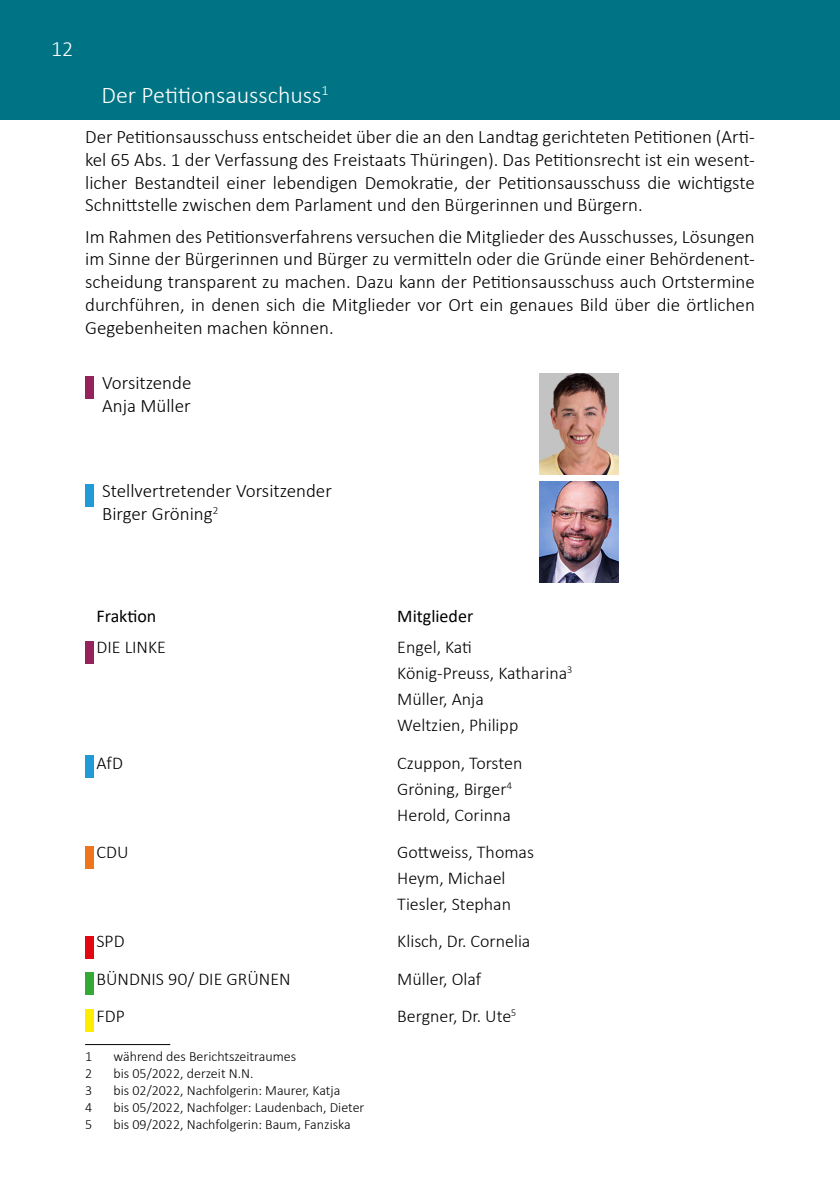
<style>
.page{position:relative;width:840px;height:1191px;background:#fff}
.page>*{position:absolute;margin:0;border:0;box-sizing:border-box;transform-origin:0 0}
.H_2_Ausschuss{font:300 24px "Calibri";color:#fff}
.t1{font:300 22px "Calibri";color:#fff}
.P_-_Absatz_-_Ausschu{font:300 19px/22.8px "Calibri";color:#000;text-align:justify}
.Tabelle_Körperzellen{font:300 18px "Calibri";color:#000}
.Tabelle_Kopfzeile{font:18px "Calibri";color:#000}
.Tabelle_Körperzellen-2{font:300 14px "Calibri";color:#000}
.H_2_Ausschuss-2{font:300 14px "Calibri";color:#000}
.P_-_Absatz_-_Ausschu-2{font:300 14px "Calibri";color:#000}
</style>
<div class="page">
<div style="left:0;top:0;width:839px;height:119px;background:#007485"></div>
<hr style="left:85px;top:1044px;width:85px;height:1px;background:#000">
<div style="left:85px;top:376px;width:9px;height:23px;background:#95235b"></div>
<div style="left:85px;top:484px;width:9px;height:23px;background:#209bd8"></div>
<div style="left:85px;top:641px;width:9px;height:22px;background:#95235b"></div>
<div style="left:85px;top:755px;width:9px;height:22px;background:#209bd8"></div>
<div style="left:85px;top:846px;width:9px;height:23px;background:#ee751b"></div>
<div style="left:85px;top:935px;width:9px;height:23px;background:#e30613"></div>
<div style="left:85px;top:972px;width:9px;height:23px;background:#35a936"></div>
<div style="left:85px;top:1009px;width:9px;height:23px;background:#ffed00"></div>
<img style="left:539px;top:374px;width:79px;height:101px">
<img style="left:539px;top:481px;width:79px;height:101px">
<p class="t1" style="left:51px;top:35px;width:24px">12</p>
<p class="H_2_Ausschuss" style="left:101px;top:80px;width:228px">Der Petitionsausschuss<sup>1</sup></p>
<p class="P_-_Absatz_-_Ausschu" style="left:85px;top:125px;width:670px">Der Petitionsausschuss entscheidet über die an den Landtag gerichteten Petitionen (Arti&shy;kel 65 Abs. 1 der Verfassung des Freistaats Thüringen). Das Petitionsrecht ist ein wesent&shy;licher Bestandteil einer lebendigen Demokratie, der Petitionsausschuss die wichtigste Schnittstelle zwischen dem Parlament und den Bürgerinnen und Bürgern.</p>
<p class="P_-_Absatz_-_Ausschu" style="left:85px;top:225px;width:671px">Im Rahmen des Petitionsverfahrens versuchen die Mitglieder des Ausschusses, Lösungen im Sinne der Bürgerinnen und Bürger zu vermitteln oder die Gründe einer Behördenent&shy;scheidung transparent zu machen. Dazu kann der Petitionsausschuss auch Ortstermine durchführen, in denen sich die Mitglieder vor Ort ein genaues Bild über die örtlichen Gegebenheiten machen können.</p>
<p class="P_-_Absatz_-_Ausschu" style="left:102px;top:371px;width:91px">Vorsitzende</p>
<p class="P_-_Absatz_-_Ausschu" style="left:102px;top:394px;width:90px">Anja Müller</p>
<p class="P_-_Absatz_-_Ausschu" style="left:102px;top:479px;width:231px">Stellvertretender Vorsitzender</p>
<p class="P_-_Absatz_-_Ausschu" style="left:102px;top:502px;width:118px">Birger Gröning<sup>2</sup></p>
<p class="Tabelle_Kopfzeile" style="left:96px;top:603px;width:61px">Fraktion</p>
<p class="Tabelle_Kopfzeile" style="left:397px;top:603px;width:77px">Mitglieder</p>
<p class="Tabelle_Körperzellen" style="left:96px;top:636px;width:71px">DIE LINKE</p>
<p class="Tabelle_Körperzellen" style="left:397px;top:636px;width:76px">Engel, Kati</p>
<p class="Tabelle_Körperzellen" style="left:397px;top:662px;width:176px">König-Preuss, Katharina<sup>3</sup></p>
<p class="Tabelle_Körperzellen" style="left:397px;top:688px;width:88px">Müller, Anja</p>
<p class="Tabelle_Körperzellen" style="left:397px;top:714px;width:122px">Weltzien, Philipp</p>
<p class="Tabelle_Körperzellen" style="left:96px;top:751px;width:28px">AfD</p>
<p class="Tabelle_Körperzellen" style="left:397px;top:751px;width:126px">Czuppon, Torsten</p>
<p class="Tabelle_Körperzellen" style="left:397px;top:777px;width:116px">Gröning, Birger<sup>4</sup></p>
<p class="Tabelle_Körperzellen" style="left:397px;top:803px;width:115px">Herold, Corinna</p>
<p class="Tabelle_Körperzellen" style="left:96px;top:840px;width:34px">CDU</p>
<p class="Tabelle_Körperzellen" style="left:397px;top:840px;width:138px">Gottweiss, Thomas</p>
<p class="Tabelle_Körperzellen" style="left:397px;top:866px;width:110px">Heym, Michael</p>
<p class="Tabelle_Körperzellen" style="left:397px;top:892px;width:115px">Tiesler, Stephan</p>
<p class="Tabelle_Körperzellen" style="left:96px;top:930px;width:30px">SPD</p>
<p class="Tabelle_Körperzellen" style="left:397px;top:930px;width:135px">Klisch, Dr. Cornelia</p>
<p class="Tabelle_Körperzellen" style="left:96px;top:967px;width:196px">BÜNDNIS 90/ DIE GRÜNEN</p>
<p class="Tabelle_Körperzellen" style="left:397px;top:967px;width:85px">Müller, Olaf</p>
<p class="Tabelle_Körperzellen" style="left:96px;top:1005px;width:30px">FDP</p>
<p class="Tabelle_Körperzellen" style="left:397px;top:1005px;width:120px">Bergner, Dr. Ute<sup>5</sup></p>
<p class="H_2_Ausschuss-2" style="left:85px;top:1048px;width:9px">1</p>
<p class="H_2_Ausschuss-2" style="left:113px;top:1048px;width:184px">während des Berichtszeitraumes</p>
<p class="P_-_Absatz_-_Ausschu-2" style="left:85px;top:1064px;width:9px">2</p>
<p class="P_-_Absatz_-_Ausschu-2" style="left:113px;top:1064px;width:141px">bis 05/2022, derzeit N.N.</p>
<p class="Tabelle_Körperzellen-2" style="left:85px;top:1081px;width:9px">3</p>
<p class="Tabelle_Körperzellen-2" style="left:113px;top:1081px;width:228px">bis 02/2022, Nachfolgerin: Maurer, Katja</p>
<p class="Tabelle_Körperzellen-2" style="left:85px;top:1098px;width:9px">4</p>
<p class="Tabelle_Körperzellen-2" style="left:113px;top:1098px;width:252px">bis 05/2022, Nachfolger: Laudenbach, Dieter</p>
<p class="Tabelle_Körperzellen-2" style="left:85px;top:1115px;width:9px">5</p>
<p class="Tabelle_Körperzellen-2" style="left:113px;top:1115px;width:238px">bis 09/2022, Nachfolgerin: Baum, Fanziska</p>
</div>
